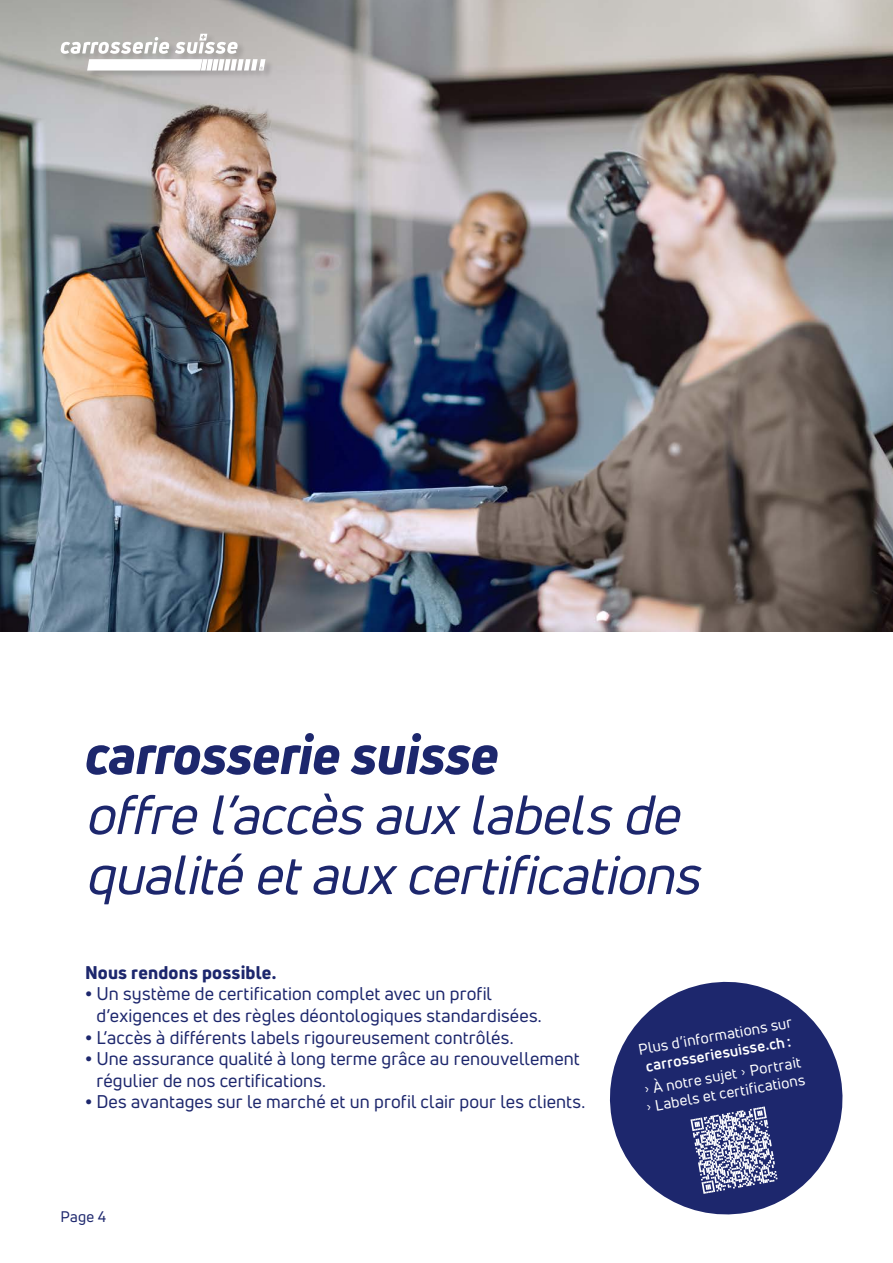
<style>
.page{position:relative;width:893px;height:1263px;background:#fff}
.page>*{position:absolute;margin:0;border:0;box-sizing:border-box;transform-origin:0 0}
.t1{font:italic 54px/60px "Uni Neue";color:#1d276d}
.t2{font:italic 800 54px "Uni Neue";letter-spacing:-.01em;color:#1d276d}
.t3{font:18px/21.6px "Uni Neue";letter-spacing:.005em;color:#1d276d}
.t4{font:800 18px "Uni Neue";letter-spacing:.01em;color:#1d276d}
.t5{font:15px "Uni Neue";color:#fff}
.t6{font:700 15px/22.2px "Uni Neue";color:#fff;text-align:center}
.t7{font:15px "Uni Neue";color:#1d276d}
.s1{font-weight:800}
.s2{font-family:"Barlow";font-weight:400}
.s3{font-weight:400}
.s4{font-family:"Barlow"}
</style>
<div class="page">
<img style="left:0;top:0;width:893px;height:631px">
<div style="left:61px;top:34px;width:213px;height:45px;background:#000;opacity:.15"></div>
<svg style="left:60px;top:34px;width:205px;height:37px"></svg>
<svg style="left:610px;top:981px;width:233px;height:234px;fill:#1d276d"></svg>
<svg style="left:690px;top:1106px;width:87px;height:88px;background:#7077a3"></svg>
<h1 class="t2" style="left:85px;top:718px;width:415px">carrosserie suisse</h1>
<h1 class="t1" style="left:85px;top:784px;width:629px">offre l’accèsaux labelsde qualité etaux certifications</h1>
<p class="t4" style="left:85px;top:960px;width:193px">Nous rendons possible.</p>
<p class="t3" style="left:96px;top:983px;width:447px;text-indent:-11px"><span class="s1">•</span> Un système de certification complet avec un profil d’exigences et des règles déontologiques standardisées.</p>
<p class="t3" style="left:85px;top:1026px;width:430px"><span class="s1">•</span> L’accès à différents labels rigoureusement contrôlés.</p>
<p class="t3" style="left:96px;top:1048px;width:485px;text-indent:-11px"><span class="s1">•</span> Une assurance qualité à long terme grâce au renouvellement régulier de nos certifications.</p>
<p class="t3" style="left:85px;top:1091px;width:502px"><span class="s1">•</span> Des avantages sur le marché et un profil clair pour les clients.</p>
<p class="t7" style="left:60px;top:1207px;width:47px">Page 4</p>
<p class="t5" style="left:637px;top:1040px;width:157px;rotate:-10deg">Plus d’informations sur</p>
<p class="t6" style="left:638px;top:1056px;width:161px;rotate:-10deg">carrosseriesuisse.ch :<br><span class="s2">›</span> <span class="s3">À notre sujet</span> <span class="s2">›</span> <span class="s3">Portrait</span></p>
<p class="t5" style="left:644px;top:1098px;width:163px;rotate:-10deg"><span class="s4">›</span> Labels et certifications</p>
</div>
